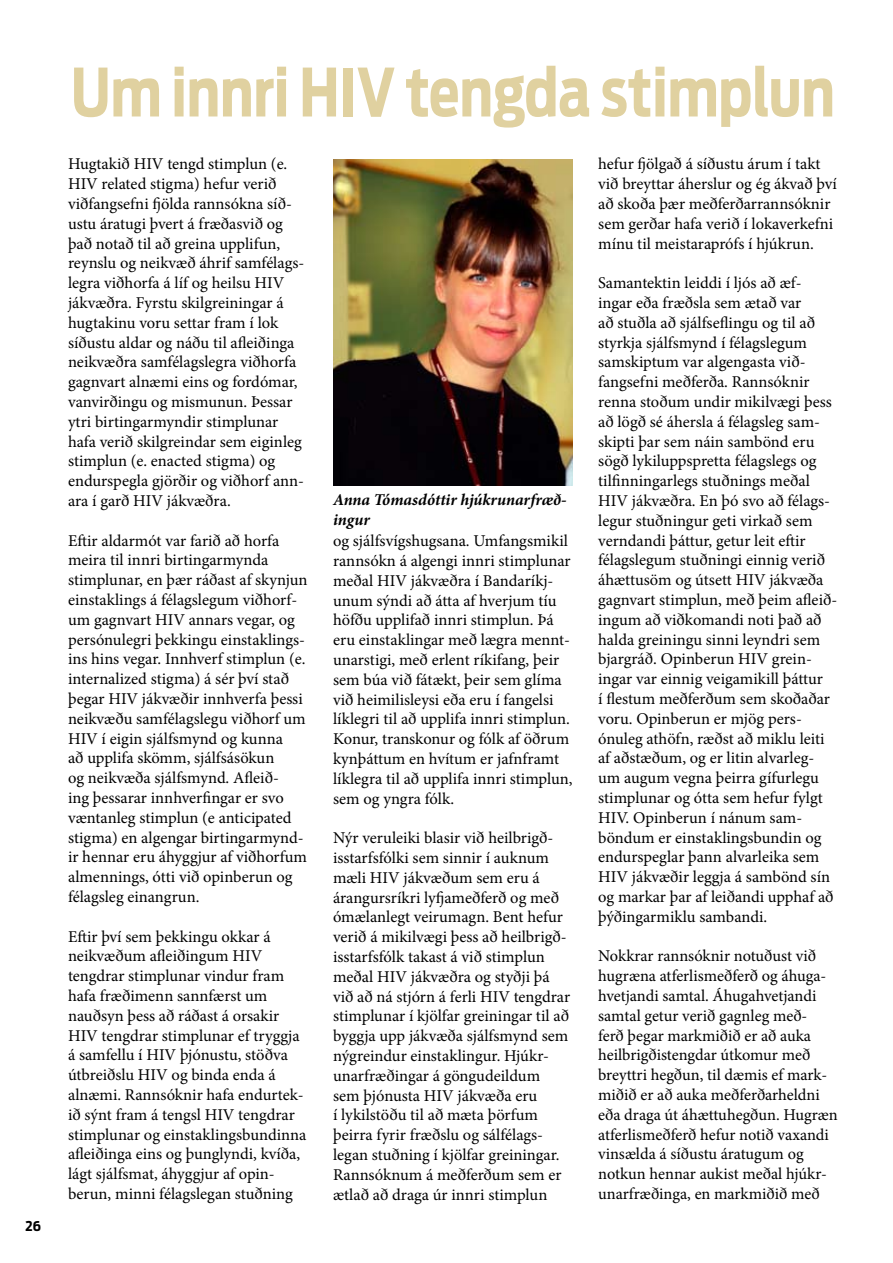
<style>
.page{position:relative;width:893px;height:1263px;background:#fff}
.page>*{position:absolute;margin:0;border:0;box-sizing:border-box;transform-origin:0 0}
.t1{font:700 66px "Antenna Cond";color:#e0d1a0;scale:.9 1}
.t2{font:16.5px/19.8px "Minion Pro";color:#000}
.t3{font:italic 700 16.5px/19.8px "Minion Pro";letter-spacing:-.005em;color:#000}
.t4{font:700 13.5px "Antenna Cond";color:#000}
</style>
<div class="page">
<img style="left:333px;top:159px;width:240px;height:327px">
<p class="t4" style="left:26px;top:1218px;width:17px">26</p>
<h1 class="t1" style="left:71px;top:53px;width:850px">Um innri HIV tengda stimplun</h1>
<p class="t2" style="left:68px;top:154px;width:238px">Hugtakið HIV tengd stimplun (e.<br>HIV related stigma) hefur verið viðfangsefni fjölda rannsókna síð&shy;ustu áratugi þvert á fræðasvið og það notað til að greina upplifun, reynslu og neikvæð áhrif samfélags&shy;legra viðhorfa á líf og heilsu HIV jákvæðra. Fyrstu skilgreiningar á hugtakinu voru settar fram í lok síðustu aldar og náðu til afleiðinga neikvæðra samfélagslegra viðhorfa gagnvart alnæmi eins og fordómar, vanvirðingu og mismunun. Þessar ytri birtingarmyndir stimplunar hafa verið skilgreindar sem eiginleg stimplun (e. enacted stigma) og endurspegla gjörðir og viðhorf ann&shy;ara í garð HIV jákvæðra.</p>
<p class="t2" style="left:68px;top:530px;width:241px">Eftir aldarmót var farið að horfa meira til innri birtingarmynda stimplunar, en þær ráðast af skynjun einstaklings á félagslegum viðhorf&shy;um gagnvart HIV annars vegar, og persónulegri þekkingu einstaklings&shy;ins hins vegar. Innhverf stimplun (e. internalized stigma) á sér því stað þegar HIV jákvæðir innhverfa þessi neikvæðu samfélagslegu viðhorf um HIV í eigin sjálfsmynd og kunna<br>að upplifa skömm, sjálfsásökun<br>og neikvæða sjálfsmynd. Afleið-<br>ing þessarar innhverfingar er svo væntanleg stimplun (e anticipated stigma) en algengar birtingarmynd&shy;ir hennar eru áhyggjur af viðhorfum almennings, ótti við opinberun og félagsleg einangrun.</p>
<p class="t2" style="left:68px;top:926px;width:240px">Eftir því sem þekkingu okkar á neikvæðum afleiðingum HIV tengdrar stimplunar vindur fram hafa fræðimenn sannfærst um nauðsyn þess að ráðast á orsakir<br>HIV tengdrar stimplunar ef tryggja á samfellu í HIV þjónustu, stöðva útbreiðslu HIV og binda enda á alnæmi. Rannsóknir hafa endurtek&shy;ið sýnt fram á tengsl HIV tengdrar stimplunar og einstaklingsbundinna afleiðinga eins og þunglyndi, kvíða, lágt sjálfsmat, áhyggjur af opin&shy;berun, minni félagslegan stuðning</p>
<p class="t3" style="left:333px;top:489px;width:235px">Anna Tómasdóttir hjúkrunarfræð&shy;ingur</p>
<p class="t2" style="left:333px;top:531px;width:241px">og sjálfsvígshugsana. Umfangsmikil rannsókn á algengi innri stimplunar meðal HIV jákvæðra í Bandaríkj&shy;unum sýndi að átta af hverjum tíu höfðu upplifað innri stimplun. Þá eru einstaklingar með lægra mennt&shy;unarstigi, með erlent ríkifang, þeir sem búa við fátækt, þeir sem glíma við heimilisleysi eða eru í fangelsi líklegri til að upplifa innri stimplun.<br>Konur, transkonur og fólk af öðrum kynþáttum en hvítum er jafnframt líklegra til að upplifa innri stimplun, sem og yngra fólk.</p>
<p class="t2" style="left:333px;top:828px;width:239px">Nýr veruleiki blasir við heilbrigð&shy;isstarfsfólki sem sinnir í auknum mæli HIV jákvæðum sem eru á árangursríkri lyfjameðferð og með ómælanlegt veirumagn. Bent hefur verið á mikilvægi þess að heilbrigð&shy;isstarfsfólk takast á við stimplun meðal HIV jákvæðra og styðji þá við að ná stjórn á ferli HIV tengdrar stimplunar í kjölfar greiningar til að byggja upp jákvæða sjálfsmynd sem nýgreindur einstaklingur. Hjúkr&shy;unarfræðingar á göngudeildum sem þjónusta HIV jákvæða eru<br>í lykilstöðu til að mæta þörfum þeirra fyrir fræðslu og sálfélags&shy;legan stuðning í kjölfar greiningar.<br>Rannsóknum á meðferðum sem er ætlað að draga úr innri stimplun</p>
<p class="t2" style="left:598px;top:154px;width:240px">hefur fjölgað á síðustu árum í takt við breyttar áherslur og ég ákvað því að skoða þær meðferðarrannsóknir sem gerðar hafa verið í lokaverkefni mínu til meistaraprófs í hjúkrun.</p>
<p class="t2" style="left:598px;top:273px;width:241px">Samantektin leiddi í ljós að æf&shy;ingar eða fræðsla sem ætað var<br>að stuðla að sjálfseflingu og til að styrkja sjálfsmynd í félagslegum samskiptum var algengasta við&shy;fangsefni meðferða. Rannsóknir renna stoðum undir mikilvægi þess að lögð sé áhersla á félagsleg sam&shy;skipti þar sem náin sambönd eru sögð lykiluppspretta félagslegs og tilfinningarlegs stuðnings meðal HIV jákvæðra. En þó svo að félags&shy;legur stuðningur geti virkað sem verndandi þáttur, getur leit eftir félagslegum stuðningi einnig verið áhættusöm og útsett HIV jákvæða gagnvart stimplun, með þeim afleið&shy;ingum að viðkomandi noti það að halda greiningu sinni leyndri sem bjargráð. Opinberun HIV grein&shy;ingar var einnig veigamikill þáttur<br>í flestum meðferðum sem skoðaðar voru. Opinberun er mjög pers&shy;ónuleg athöfn, ræðst að miklu leiti af aðstæðum, og er litin alvarleg&shy;um augum vegna þeirra gífurlegu stimplunar og ótta sem hefur fylgt HIV. Opinberun í nánum sam&shy;böndum er einstaklingsbundin og endurspeglar þann alvarleika sem HIV jákvæðir leggja á sambönd sín og markar þar af leiðandi upphaf að þýðingarmiklu sambandi.</p>
<p class="t2" style="left:598px;top:946px;width:241px">Nokkrar rannsóknir notuðust við hugræna atferlismeðferð og áhuga&shy;hvetjandi samtal. Áhugahvetjandi samtal getur verið gagnleg með-<br>ferð þegar markmiðið er að auka heilbrigðistengdar útkomur með breyttri hegðun, til dæmis ef mark&shy;miðið er að auka meðferðarheldni eða draga út áhættuhegðun. Hugræn atferlismeðferð hefur notið vaxandi vinsælda á síðustu áratugum og notkun hennar aukist meðal hjúkr&shy;unarfræðinga, en markmiðið með</p>
</div>
